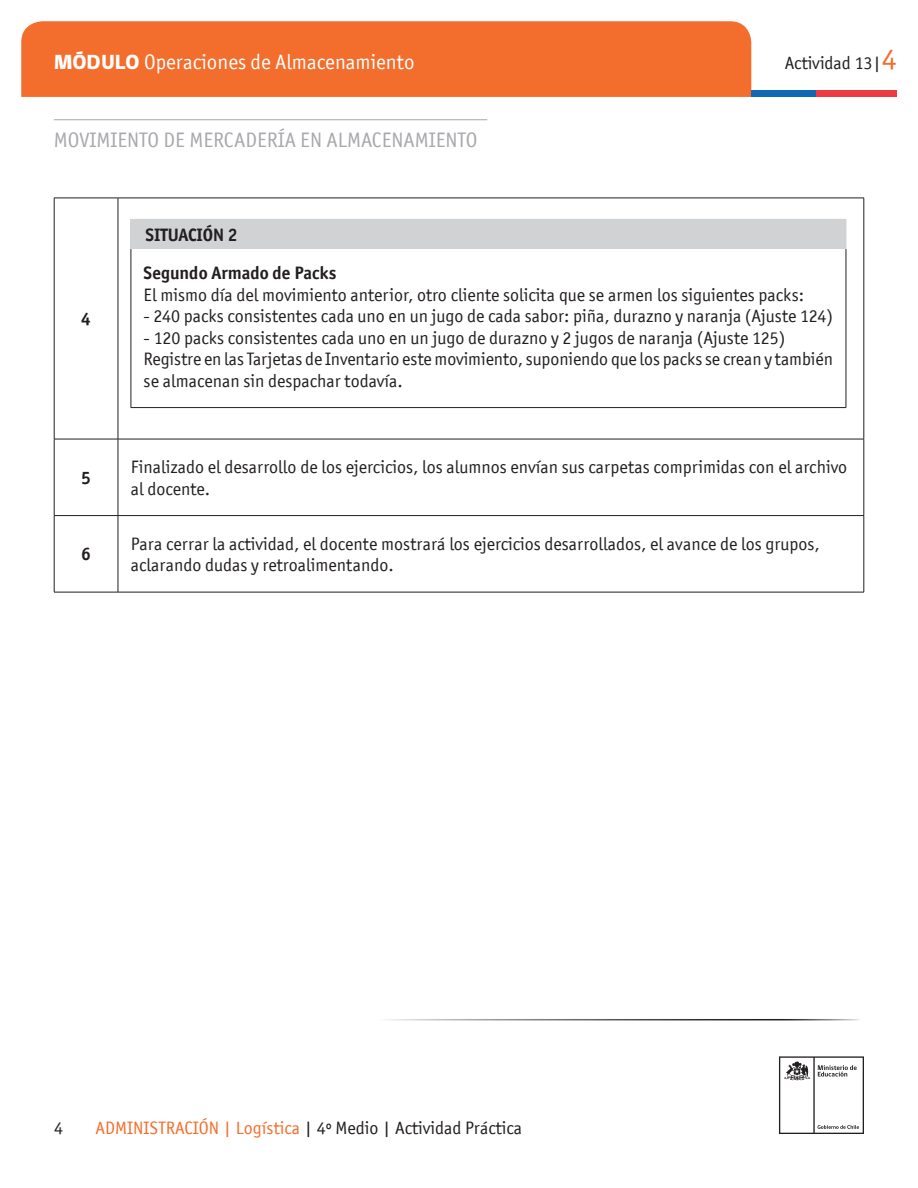
<style>
.page{position:relative;width:918px;height:1188px;background:#fff}
.page>*{position:absolute;margin:0;border:0;box-sizing:border-box;transform-origin:0 0}
.t1{font:21px "Officina San ITC";color:#a8a9ad}
.t2{font:21px "Officina San ITC";color:#fff}
.t3{font:18px/21.6px "Officina San ITC";color:#231f20}
.t4{font:700 18px "Officina San ITC";color:#231f20}
.s1{font-family:"gob CL";font-weight:800}
.s2{font-size:30px;color:#f36e2d}
.s3{color:#f36e2d}
</style>
<div class="page">
<svg style="left:779px;top:1056px;width:85px;height:78px"></svg>
<div style="left:21px;top:21px;width:730px;height:76px;background:#f36e2d"></div>
<div style="left:751px;top:90px;width:65px;height:7px;background:#0f69b4"></div>
<div style="left:816px;top:90px;width:81px;height:7px;background:#eb3c46"></div>
<hr style="left:54px;top:119px;width:433px;height:1px;background:#a8a9ad">
<hr style="left:54px;top:198px;width:64px;height:1px;background:#231f20">
<hr style="left:54px;top:198px;width:1px;height:241px;background:#231f20">
<hr style="left:118px;top:198px;width:746px;height:1px;background:#231f20">
<hr style="left:118px;top:198px;width:1px;height:241px;background:#231f20">
<hr style="left:864px;top:198px;width:1px;height:241px;background:#231f20">
<hr style="left:54px;top:439px;width:64px;height:1px;background:#231f20">
<hr style="left:54px;top:439px;width:1px;height:76px;background:#231f20">
<hr style="left:118px;top:439px;width:746px;height:1px;background:#231f20">
<hr style="left:118px;top:439px;width:1px;height:76px;background:#231f20">
<hr style="left:864px;top:439px;width:1px;height:76px;background:#231f20">
<hr style="left:54px;top:515px;width:64px;height:1px;background:#231f20">
<hr style="left:54px;top:516px;width:1px;height:76px;background:#231f20">
<hr style="left:118px;top:515px;width:746px;height:1px;background:#231f20">
<hr style="left:118px;top:516px;width:1px;height:76px;background:#231f20">
<hr style="left:864px;top:516px;width:1px;height:76px;background:#231f20">
<hr style="left:54px;top:592px;width:64px;height:1px;background:#231f20">
<hr style="left:118px;top:592px;width:746px;height:1px;background:#231f20">
<div style="left:131px;top:219px;width:715px;height:30px;background:#d1d2d4"></div>
<svg style="left:846px;top:220px;width:1px;height:29px"></svg>
<hr style="left:131px;top:249px;width:1px;height:158px;background:#231f20">
<hr style="left:131px;top:407px;width:715px;height:1px;background:#231f20">
<hr style="left:846px;top:249px;width:1px;height:158px;background:#231f20">
<p class="t2" style="left:54px;top:50px;width:362px"><span class="s1">MÓDULO</span> Operaciones de Almacenamiento</p>
<p class="t1" style="left:54px;top:128px;width:425px">MOVIMIENTO DE MERCADERÍA EN ALMACENAMIENTO</p>
<p class="t3" style="left:785px;top:52px;width:113px">Actividad 13|<span class="s2">4</span></p>
<p class="t4" style="left:81px;top:308px;width:11px">4</p>
<p class="t4" style="left:145px;top:223px;width:94px">SITUACIÓN 2</p>
<p class="t4" style="left:144px;top:262px;width:194px">Segundo Armado de Packs</p>
<p class="t3" style="left:144px;top:284px;width:662px">El mismo día del movimiento anterior, otro cliente solicita que se armen los siguientes packs:</p>
<p class="t3" style="left:144px;top:305px;width:691px">- 240 packs consistentes cada uno en un jugo de cada sabor: piña, durazno y naranja (Ajuste 124)</p>
<p class="t3" style="left:144px;top:327px;width:643px">- 120 packs consistentes cada uno en un jugo de durazno y 2 jugos de naranja (Ajuste 125)</p>
<p class="t3" style="left:144px;top:348px;width:691px">Registre en las Tarjetas de Inventario este movimiento, suponiendo que los packs se crean y también se almacenan sin despachar todavía.</p>
<p class="t4" style="left:81px;top:467px;width:11px">5</p>
<p class="t3" style="left:131px;top:456px;width:718px">Finalizado el desarrollo de los ejercicios, los alumnos envían sus carpetas comprimidas con el archivo al docente.</p>
<p class="t4" style="left:81px;top:543px;width:11px">6</p>
<p class="t3" style="left:131px;top:533px;width:691px">Para cerrar la actividad, el docente mostrará los ejercicios desarrollados, el avance de los grupos, aclarando dudas y retroalimentando.</p>
<p class="t3" style="left:54px;top:1117px;width:10px">4</p>
<p class="t3" style="left:95px;top:1117px;width:428px"><span class="s3">ADMINISTRACIÓN | Logística</span> | 4º Medio | Actividad Práctica</p>
</div>
